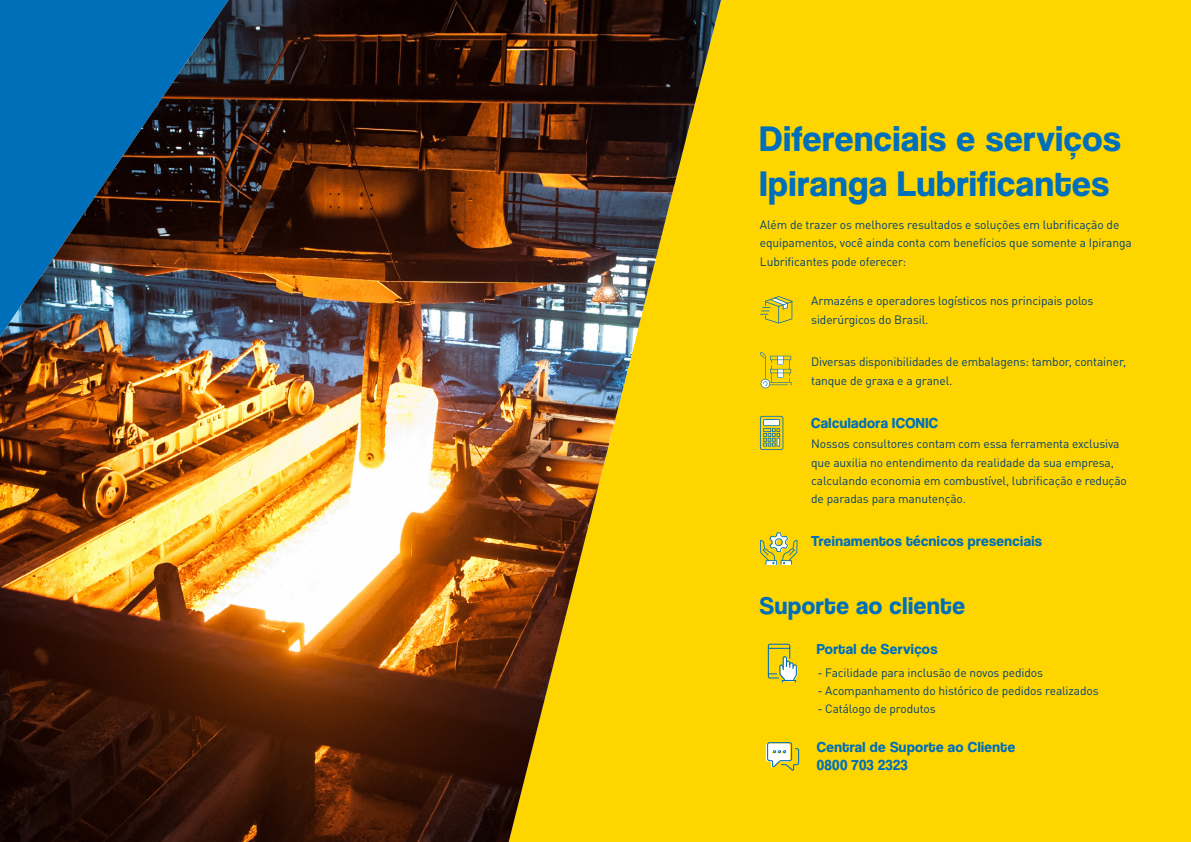
<style>
.page{position:relative;width:1191px;height:842px;background:#ffd500}
.page>*{position:absolute;margin:0;border:0;box-sizing:border-box;transform-origin:0 0}
.t1{font:700 37px/44.9px "Coolvetica Rg";letter-spacing:.02em;color:#006fb9}
.t2{font:700 25px "Coolvetica Rg";letter-spacing:.025em;color:#006fb9}
.t3{font:700 15px/18px "Coolvetica Rg";letter-spacing:.025em;color:#006fb9}
.t4{font:12px/18.4px "DIN Pro";letter-spacing:-.01em;color:#004177}
</style>
<div class="page">
<img style="left:0;top:0;width:721px;height:842px">
<svg style="left:766px;top:742px;width:33px;height:29px"></svg>
<svg style="left:768px;top:644px;width:29px;height:39px"></svg>
<svg style="left:760px;top:532px;width:37px;height:33px"></svg>
<svg style="left:760px;top:296px;width:32px;height:27px"></svg>
<svg style="left:760px;top:416px;width:23px;height:34px"></svg>
<svg style="left:760px;top:352px;width:32px;height:36px"></svg>
<h1 class="t1" style="left:760px;top:115px;width:362px">Diferenciais e serviços<br>Ipiranga Lubrificantes</h1>
<p class="t4" style="left:760px;top:214px;width:373px">Além de trazer os melhores resultados e soluções em lubrificação de equipamentos, você ainda conta com benefícios que somente a Ipiranga<br>Lubrificantes pode oferecer:</p>
<p class="t4" style="left:811px;top:291px;width:284px">Armazéns e operadores logísticos nos principais polos siderúrgicos do Brasil.</p>
<p class="t4" style="left:811px;top:351px;width:316px">Diversas disponibilidades de embalagens: tambor, container, tanque de graxa e a granel.</p>
<p class="t3" style="left:811px;top:413px;width:128px">Calculadora ICONIC</p>
<p class="t4" style="left:811px;top:433px;width:317px">Nossos consultores contam com essa ferramenta exclusiva que auxilia no entendimento da realidade da sua empresa, calculando economia em combustível, lubrificação e redução de paradas para manutenção.</p>
<p class="t3" style="left:811px;top:532px;width:232px">Treinamentos técnicos presenciais</p>
<h2 class="t2" style="left:760px;top:591px;width:206px">Suporte ao cliente</h2>
<p class="t3" style="left:816px;top:640px;width:122px">Portal de Serviços</p>
<p class="t4" style="left:817px;top:662px;width:227px">- Facilidade para inclusão de novos pedidos</p>
<p class="t4" style="left:817px;top:680px;width:283px">- Acompanhamento do histórico de pedidos realizados</p>
<p class="t4" style="left:817px;top:698px;width:120px">- Catálogo de produtos</p>
<p class="t3" style="left:816px;top:738px;width:200px">Central de Suporte ao Cliente<br>0800 703 2323</p>
</div>
